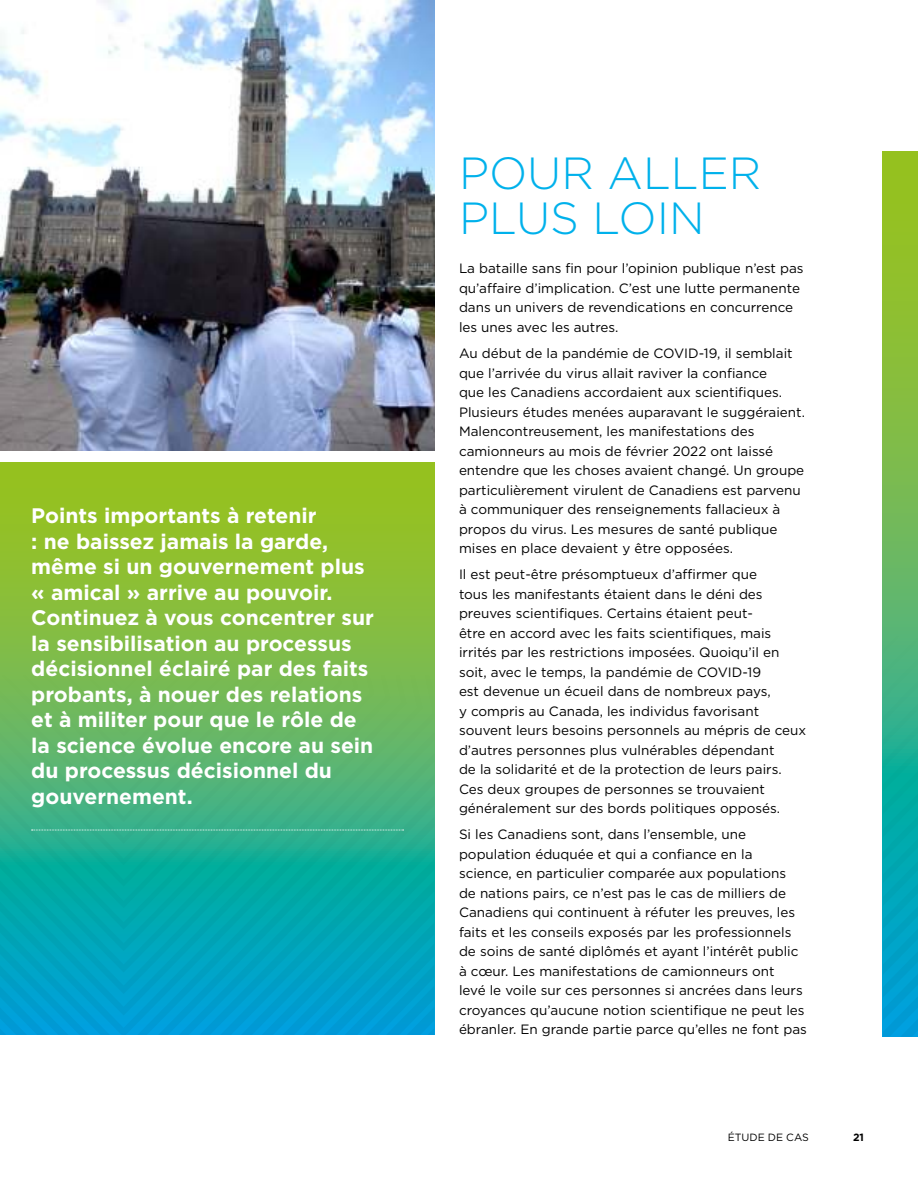
<style>
.page{position:relative;width:918px;height:1188px;background:#fff}
.page>*{position:absolute;margin:0;border:0;box-sizing:border-box;transform-origin:0 0}
.t1{font:300 45px/45px "Gotham HTF";color:#00b1eb}
.t2{font:700 21px/25.5px "Gotham HTF";color:#fff}
.t3{font:13.5px/19.5px "Gotham";color:#000}
.t4{font:10.5px "Gotham HTF";color:#000}
.t5{font:700 10.5px "Gotham HTF";color:#000}
</style>
<div class="page">
<svg style="left:0;top:463px;width:434px;height:159px;background:#90bf2c"></svg>
<svg style="left:0;top:622px;width:434px;height:413px;background:#5cb668"></svg>
<svg style="left:135px;top:732px;width:299px;height:303px;background:#3caf89"></svg>
<svg style="left:177px;top:775px;width:257px;height:260px;background:#31ad92"></svg>
<svg style="left:0;top:923px;width:112px;height:112px;background:#00a1c7"></svg>
<svg style="left:197px;top:796px;width:237px;height:239px;background:#0da7ad"></svg>
<svg style="left:32px;top:830px;width:372px;height:1px"></svg>
<img style="left:0;top:0;width:434px;height:450px">
<svg style="left:882px;top:151px;width:36px;height:886px;background:#7fbc42"></svg>
<svg style="left:884px;top:578px;width:34px;height:459px;background:#1caaa2"></svg>
<p class="t2" style="left:31px;top:504px;width:344px">Points importants à retenir<br>: ne baissez jamais la garde, même si un gouvernement plus « amical » arrive au pouvoir.<br>Continuez à vous concentrer sur la sensibilisation au processus décisionnel éclairé par des faits probants, à nouer des relations et à militer pour que le rôle de la science évolue encore au sein du processus décisionnel du gouvernement.</p>
<h1 class="t1" style="left:459px;top:151px;width:304px">POUR ALLER<br>PLUS LOIN</h1>
<p class="t3" style="left:459px;top:259px;width:346px">La bataille sans fin pour l’opinion publique n’est pas qu’affaire d’implication. C’est une lutte permanente dans un univers de revendications en concurrence les unes avec les autres.</p>
<p class="t3" style="left:459px;top:344px;width:347px">Au début de la pandémie de COVID-19, il semblait que l’arrivée du virus allait raviver la confiance<br>que les Canadiens accordaient aux scientifiques.<br>Plusieurs études menées auparavant le suggéraient.<br>Malencontreusement, les manifestations des camionneurs au mois de février 2022 ont laissé entendre que les choses avaient changé. Un groupe particulièrement virulent de Canadiens est parvenu à communiquer des renseignements fallacieux à propos du virus. Les mesures de santé publique mises en place devaient y être opposées.</p>
<p class="t3" style="left:459px;top:565px;width:349px">Il est peut-être présomptueux d’affirmer que<br>tous les manifestants étaient dans le déni des preuves scientifiques. Certains étaient peut-<br>être en accord avec les faits scientifiques, mais irrités par les restrictions imposées. Quoiqu’il en soit, avec le temps, la pandémie de COVID-19<br>est devenue un écueil dans de nombreux pays,<br>y compris au Canada, les individus favorisant souvent leurs besoins personnels au mépris de ceux d’autres personnes plus vulnérables dépendant<br>de la solidarité et de la protection de leurs pairs.<br>Ces deux groupes de personnes se trouvaient généralement sur des bords politiques opposés.</p>
<p class="t3" style="left:459px;top:825px;width:349px">Si les Canadiens sont, dans l’ensemble, une population éduquée et qui a confiance en la science, en particulier comparée aux populations<br>de nations pairs, ce n’est pas le cas de milliers de Canadiens qui continuent à réfuter les preuves, les faits et les conseils exposés par les professionnels de soins de santé diplômés et ayant l’intérêt public à cœur. Les manifestations de camionneurs ont<br>levé le voile sur ces personnes si ancrées dans leurs croyances qu’aucune notion scientifique ne peut les ébranler. En grande partie parce qu’elles ne font pas</p>
<p class="t4" style="left:728px;top:1131px;width:83px">ÉTUDE DE CAS</p>
<p class="t5" style="left:853px;top:1132px;width:12px">21</p>
</div>
